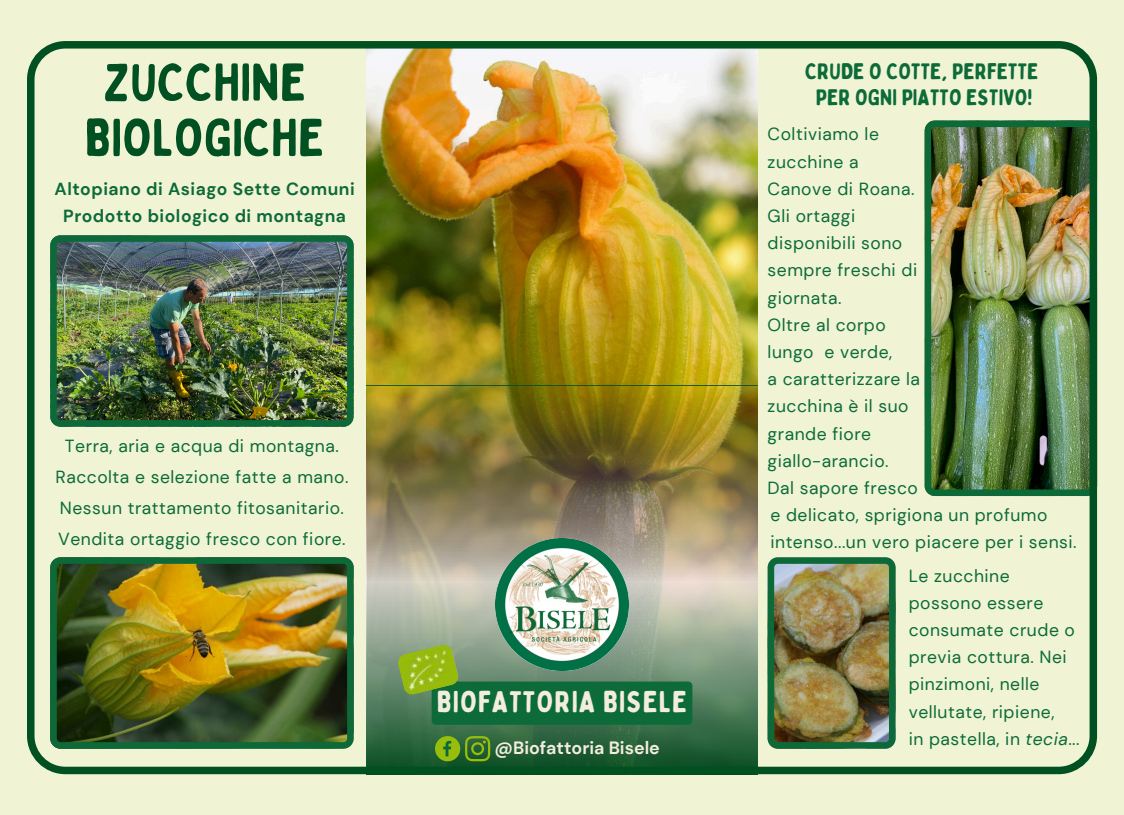
<style>
.page{position:relative;width:1124px;height:815px;background:#fff}
.page>*{position:absolute;margin:0;border:0;box-sizing:border-box;transform-origin:0 0}
.t1{font:52.5px/55.2px "Bobby Jones Soft";color:#005022;text-align:center}
.t2{font:30px "Bobby Jones Soft";letter-spacing:.03em;color:#f3edde}
.t3{font:22.5px/26.2px "Bobby Jones Soft";color:#0d6b39;text-align:center}
.t4{font:700 17.75px "DM Sans";color:#f3edde}
.t5{font:17.5px/27.2px "DM Sans";letter-spacing:.03em;color:#0d6b39}
.t6{font:700 17.5px/27.5px "DM Sans";letter-spacing:.03em;color:#0d6938;text-align:center}
.s1{font-style:italic}
</style>
<div class="page">
<div style="left:0;top:0;width:1123px;height:815px;background:#f0f4d4"></div>
<img style="left:27px;top:41px;width:1069px;height:733px">
<p class="t1" style="left:85px;top:56px;width:241px">ZUCCHINE<br>BIOLOGICHE</p>
<p class="t6" style="left:55px;top:175px;width:301px">Altopiano di Asiago Sette Comuni<br>Prodotto biologico di montagna</p>
<p class="t5" style="left:65px;top:432px;width:275px">Terra, aria e acqua di montagna.</p>
<p class="t5" style="left:55px;top:463px;width:294px">Raccolta e selezione fatte a mano.</p>
<p class="t5" style="left:60px;top:494px;width:285px">Nessun trattamento fitosanitario.</p>
<p class="t5" style="left:58px;top:525px;width:289px">Vendita ortaggio fresco con fiore.</p>
<p class="t2" style="left:437px;top:683px;width:252px">BIOFATTORIA BISELE</p>
<p class="t4" style="left:494px;top:736px;width:167px">@Biofattoria Bisele</p>
<p class="t3" style="left:805px;top:58px;width:235px">CRUDE O COTTE, PERFETTE<br>PER OGNI PIATTO ESTIVO!</p>
<p class="t5" style="left:767px;top:121px;width:151px">Coltiviamo le zucchine a<br>Canove di Roana.<br>Gli ortaggi disponibili sono sempre freschi di giornata.</p>
<p class="t5" style="left:767px;top:311px;width:126px">Oltre al corpo lungo e verde,</p>
<h4 class="t5" style="left:767px;top:365px;width:154px">a caratterizzare la zucchina è il suo grande fiore giallo-arancio.</h4>
<h3 class="t5" style="left:767px;top:474px;width:152px">Dal sapore fresco</h3>
<p class="t5" style="left:770px;top:501px;width:307px">e delicato, sprigiona un profumo intenso...un vero piacere per i sensi.</p>
<p class="t5" style="left:908px;top:562px;width:168px">Le zucchine possono essere consumate crude o previa cottura. Nei pinzimoni, nelle vellutate, ripiene,</p>
<h2 class="t5" style="left:908px;top:725px;width:172px">in pastella, in <span class="s1">tecia</span>...</h2>
</div>
